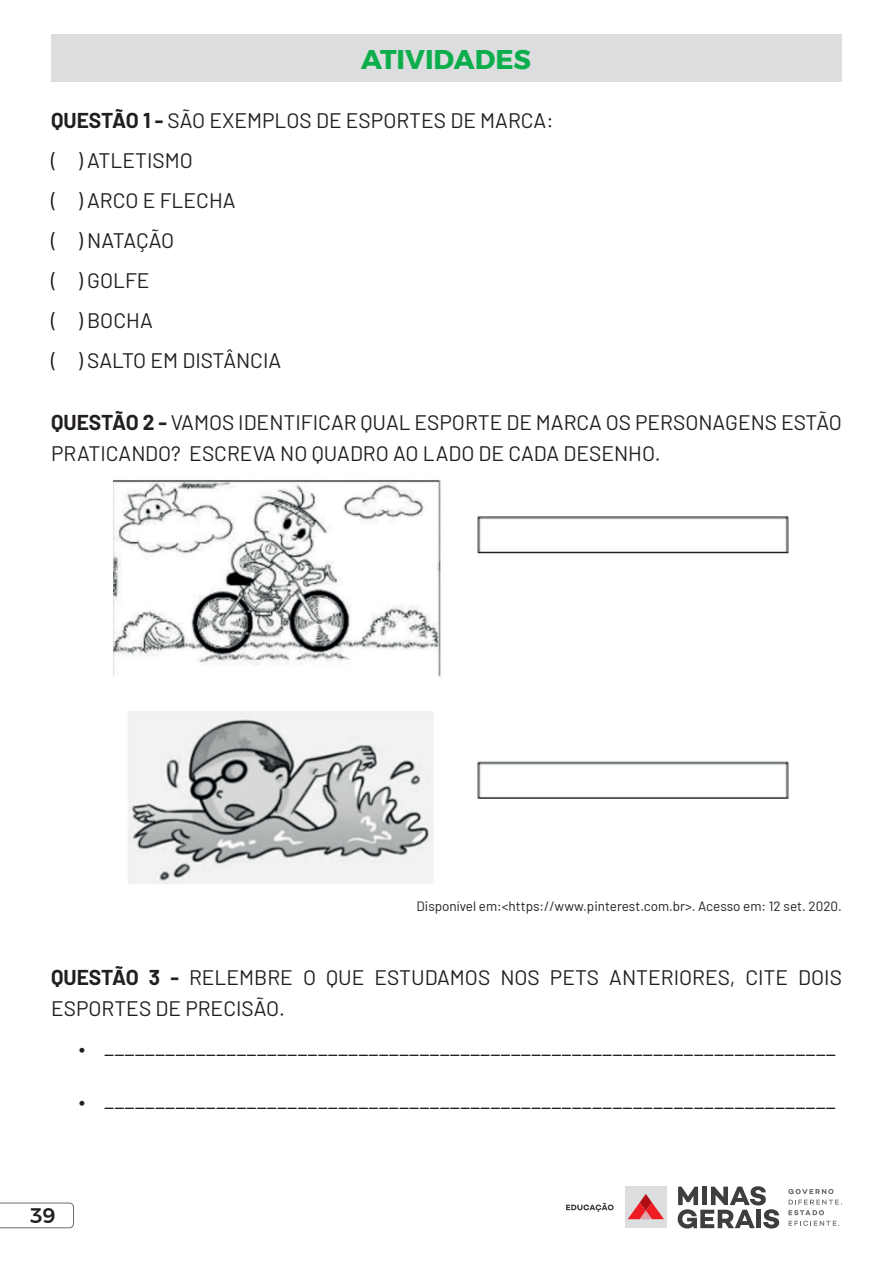
<style>
.page{position:relative;width:893px;height:1263px;background:#fff}
.page>*{position:absolute;margin:0;border:0;box-sizing:border-box;transform-origin:0 0}
.t1{font:700 27px "Montserrat";color:#0cae4c}
.t2{font:21px/40px "Barlow";color:#231f20}
.t3{font:500 21px "Montserrat";color:#231f20}
.t4{font:13.5px "Barlow";color:#231f20}
.s1{font-weight:700}
</style>
<div class="page">
<svg style="left:0;top:1202px;width:74px;height:26px"></svg>
<div style="left:625px;top:1186px;width:42px;height:42px;background:#dcdddf"></div>
<svg style="left:628px;top:1194px;width:36px;height:25px"></svg>
<svg style="left:678px;top:1186px;width:101px;height:42px"></svg>
<svg style="left:788px;top:1189px;width:54px;height:26px"></svg>
<svg style="left:789px;top:1221px;width:50px;height:5px"></svg>
<svg style="left:566px;top:1203px;width:48px;height:9px"></svg>
<div style="left:51px;top:34px;width:790px;height:47px;background:#dcdddf"></div>
<img style="left:113px;top:480px;width:676px;height:404px">
<p class="t1" style="left:361px;top:37px;width:171px">ATIVIDADES</p>
<p class="t2" style="left:51px;top:99px;width:504px"><span class="s1">QUESTÃO 1 -</span> SÃO EXEMPLOS DE ESPORTES DE MARCA: ( ) ATLETISMO<br>( ) ARCO E FLECHA<br>( ) NATAÇÃO<br>( ) GOLFE<br>( ) BOCHA<br>( ) SALTO EM DISTÂNCIA</p>
<p class="t2" style="left:51px;top:405px;width:792px;line-height:31.5px"><span class="s1">QUESTÃO 2 -</span> VAMOS IDENTIFICAR QUAL ESPORTE DE MARCA OS PERSONAGENS ESTÃO<br>PRATICANDO? ESCREVA NO QUADRO AO LADO DE CADA DESENHO.</p>
<p class="t4" style="left:417px;top:896px;width:427px">Disponível em:&lt;https://www.pinterest.com.br&gt;. Acesso em: 12 set. 2020.</p>
<p class="t2" style="left:51px;top:960px;width:792px;line-height:31.5px"><span class="s1">QUESTÃO 3 -</span> RELEMBRE O QUE ESTUDAMOS NOS PETS ANTERIORES, CITE DOIS<br>ESPORTES DE PRECISÃO.</p>
<p class="t2" style="left:79px;top:1027px;width:759px">• ________________________________________________________________________</p>
<p class="t2" style="left:79px;top:1080px;width:759px">• ________________________________________________________________________</p>
<p class="t3" style="left:30px;top:1199px;width:27px">39</p>
</div>
